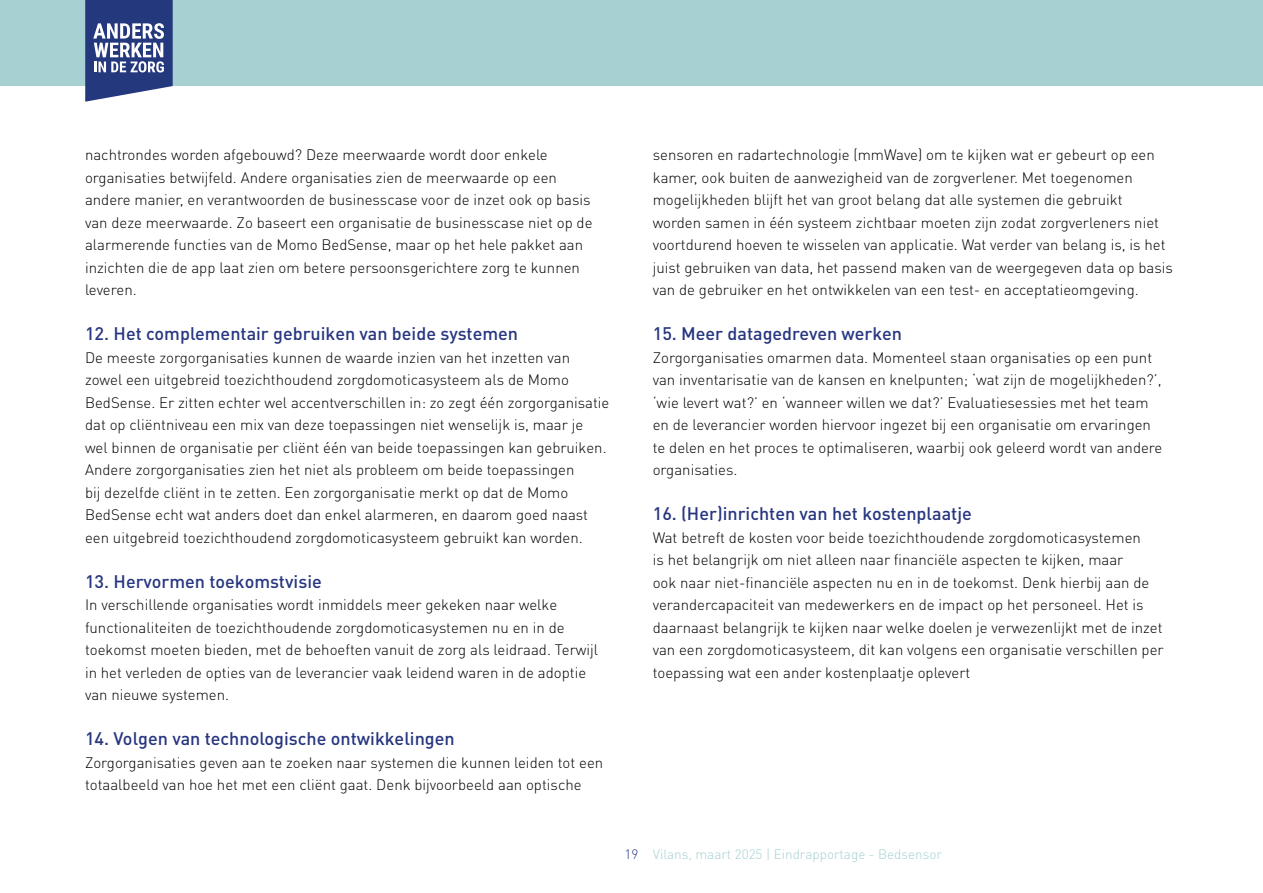
<style>
.page{position:relative;width:1263px;height:893px;background:#fff}
.page>*{position:absolute;margin:0;border:0;box-sizing:border-box;transform-origin:0 0}
.H3_subparagraaf{font:500 18px "DIN Pro";color:#273680}
.P_Brood{font:300 15px/22.5px "DIN Pro";color:#000}
.t1{font:300 13.5px "DIN Pro";color:#a6d0d1}
.s1{color:#273680}
</style>
<div class="page">
<div style="left:0;top:0;width:1263px;height:86px;background:#a6d0d1"></div>
<svg style="left:85px;top:0;width:88px;height:102px;background:#5c6b9e"></svg>
<p class="P_Brood" style="left:85px;top:143px;width:509px">nachtrondes worden afgebouwd? Deze meerwaarde wordt door enkele organisaties betwijfeld. Andere organisaties zien de meerwaarde op een andere manier, en verantwoorden de businesscase voor de inzet ook op basis van deze meerwaarde. Zo baseert een organisatie de businesscase niet op de alarmerende functies van de Momo BedSense, maar op het hele pakket aan inzichten die de app laat zien om betere persoonsgerichtere zorg te kunnen leveren.</p>
<h3 class="H3_subparagraaf" style="left:85px;top:322px;width:435px">12. Het complementair gebruiken van beide systemen</h3>
<p class="P_Brood" style="left:85px;top:345px;width:526px">De meeste zorgorganisaties kunnen de waarde inzien van het inzetten van zowel een uitgebreid toezichthoudend zorgdomoticasysteem als de Momo BedSense. Er zitten echter wel accentverschillen in: zo zegt één zorgorganisatie dat op cliëntniveau een mix van deze toepassingen niet wenselijk is, maar je wel binnen de organisatie per cliënt één van beide toepassingen kan gebruiken.<br>Andere zorgorganisaties zien het niet als probleem om beide toepassingen<br>bij dezelfde cliënt in te zetten. Een zorgorganisatie merkt op dat de Momo BedSense echt wat anders doet dan enkel alarmeren, en daarom goed naast een uitgebreid toezichthoudend zorgdomoticasysteem gebruikt kan worden.</p>
<h3 class="H3_subparagraaf" style="left:85px;top:569px;width:238px">13. Hervormen toekomstvisie</h3>
<p class="P_Brood" style="left:85px;top:593px;width:515px">In verschillende organisaties wordt inmiddels meer gekeken naar welke functionaliteiten de toezichthoudende zorgdomoticasystemen nu en in de toekomst moeten bieden, met de behoeften vanuit de zorg als leidraad. Terwijl in het verleden de opties van de leverancier vaak leidend waren in de adoptie van nieuwe systemen.</p>
<h3 class="H3_subparagraaf" style="left:85px;top:727px;width:371px">14. Volgen van technologische ontwikkelingen</h3>
<p class="P_Brood" style="left:85px;top:750px;width:520px">Zorgorganisaties geven aan te zoeken naar systemen die kunnen leiden tot een totaalbeeld van hoe het met een cliënt gaat. Denk bijvoorbeeld aan optische</p>
<p class="P_Brood" style="left:653px;top:143px;width:522px">sensoren en radartechnologie (mmWave) om te kijken wat er gebeurt op een kamer, ook buiten de aanwezigheid van de zorgverlener. Met toegenomen mogelijkheden blijft het van groot belang dat alle systemen die gebruikt worden samen in één systeem zichtbaar moeten zijn zodat zorgverleners niet voortdurend hoeven te wisselen van applicatie. Wat verder van belang is, is het juist gebruiken van data, het passend maken van de weergegeven data op basis van de gebruiker en het ontwikkelen van een test- en acceptatieomgeving.</p>
<h3 class="H3_subparagraaf" style="left:653px;top:322px;width:251px">15. Meer datagedreven werken</h3>
<p class="P_Brood" style="left:653px;top:345px;width:511px">Zorgorganisaties omarmen data. Momenteel staan organisaties op een punt van inventarisatie van de kansen en knelpunten; ‘wat zijn de mogelijkheden?’, ‘wie levert wat?’ en ‘wanneer willen we dat?’ Evaluatiesessies met het team en de leverancier worden hiervoor ingezet bij een organisatie om ervaringen te delen en het proces te optimaliseren, waarbij ook geleerd wordt van andere organisaties.</p>
<h3 class="H3_subparagraaf" style="left:653px;top:502px;width:321px">16. (Her)inrichten van het kostenplaatje</h3>
<p class="P_Brood" style="left:653px;top:525px;width:512px">Wat betreft de kosten voor beide toezichthoudende zorgdomoticasystemen<br>is het belangrijk om niet alleen naar financiële aspecten te kijken, maar<br>ook naar niet-financiële aspecten nu en in de toekomst. Denk hierbij aan de verandercapaciteit van medewerkers en de impact op het personeel. Het is daarnaast belangrijk te kijken naar welke doelen je verwezenlijkt met de inzet van een zorgdomoticasysteem, dit kan volgens een organisatie verschillen per toepassing wat een ander kostenplaatje oplevert</p>
<p class="t1" style="left:624px;top:845px;width:319px"><span class="s1">19</span> Vilans, maart 2025 | Eindrapportage - Bedsensor</p>
</div>
